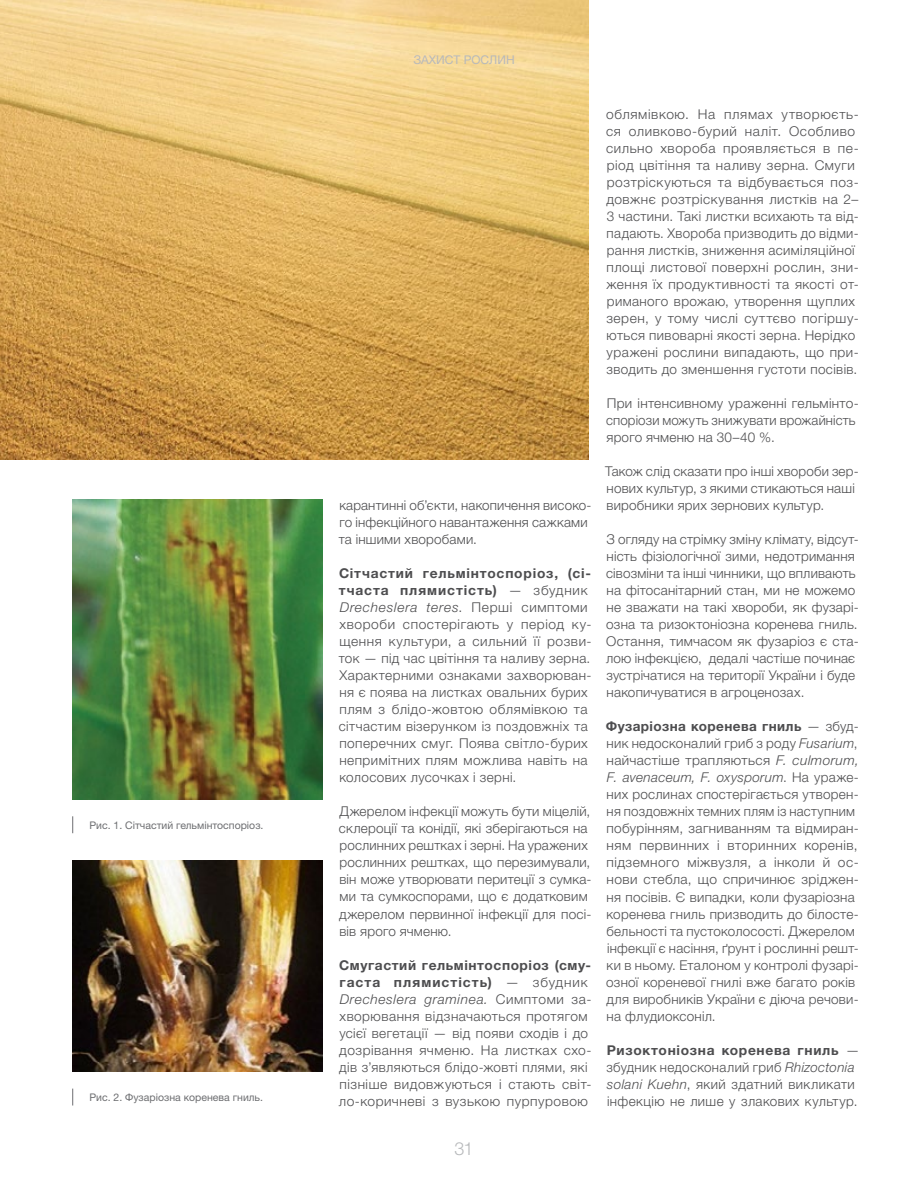
<style>
.page{position:relative;width:915px;height:1191px;background:#fff}
.page>*{position:absolute;margin:0;border:0;box-sizing:border-box;transform-origin:0 0}
.t1{font:300 18px "Helvetica Neue LTW1 G";color:#b7b9bb}
.t2{font:300 13.5px/17px "Helvetica Neue LTW1 G";letter-spacing:.025em;color:#4d4d4f}
.t3{font:12px "Helvetica Neue LTW1 G";color:#b7b9bb}
.t4{font:10.5px "Helvetica Neue LTW1 G";color:#6d6e71}
.s1{font-weight:700}
.s2{font-style:italic}
</style>
<div class="page">
<img style="left:0;top:0;width:588px;height:459px">
<img style="left:72px;top:860px;width:250px;height:211px">
<img style="left:72px;top:499px;width:250px;height:300px">
<svg style="left:72px;top:1088px;width:1px;height:17px"></svg>
<svg style="left:72px;top:816px;width:1px;height:17px"></svg>
<p class="t4" style="left:89px;top:818px;width:175px">Рис. 1. Сітчастий гельмінтоспоріоз.</p>
<p class="t4" style="left:89px;top:1090px;width:175px">Рис. 2. Фузаріозна коренева гниль.</p>
<p class="t3" style="left:413px;top:52px;width:103px">ЗАХИСТ РОСЛИН</p>
<p class="t2" style="left:338px;top:497px;width:254px">карантинні об’єкти, накопичення високо&shy;го інфекційного навантаження сажками та іншими хворобами.</p>
<p class="t2" style="left:338px;top:565px;width:254px"><span class="s1">Сітчастий гельмінтоспоріоз, (сі&shy;тчаста плямистість)</span> — збудник <span class="s2">Drecheslera teres</span>. Перші симптоми хвороби спостерігають у період ку&shy;щення культури, а сильний її розви&shy;ток — під час цвітіння та наливу зерна.<br>Характерними ознаками захворюван&shy;ня є поява на листках овальних бурих плям з блідо-жовтою облямівкою та сітчастим візерунком із поздовжніх та поперечних смуг. Поява світло-бурих непримітних плям можлива навіть на колосових лусочках і зерні.</p>
<p class="t2" style="left:339px;top:803px;width:254px">Джерелом інфекції можуть бути міцелій, склероції та конідії, які зберігаються на рослинних рештках і зерні. На уражених рослинних рештках, що перезимували, він може утворювати перитеції з сумка&shy;ми та сумкоспорами, що є додатковим джерелом первинної інфекції для посі&shy;вів ярого ячменю.</p>
<p class="t2" style="left:339px;top:956px;width:254px"><span class="s1">Смугастий гельмінтоспоріоз (сму&shy;гаста плямистість)</span> — збудник <span class="s2">Drecheslera graminea.</span> Симптоми за&shy;хворювання відзначаються протягом усієї вегетації — від появи сходів і до дозрівання ячменю. На листках схо&shy;дів з’являються блідо-жовті плями, які пізніше видовжуються і стають світ&shy;ло-коричневі з вузькою пурпуровою</p>
<h1 class="t1" style="left:454px;top:1137px;width:21px">31</h1>
<p class="t2" style="left:606px;top:106px;width:254px">облямівкою. На плямах утворюєть&shy;ся оливково-бурий наліт. Особливо сильно хвороба проявляється в пе&shy;ріод цвітіння та наливу зерна. Смуги розтріскуються та відбувається поз&shy;довжнє розтріскування листків на 2– 3 частини. Такі листки всихають та від&shy;падають. Хвороба призводить до відми&shy;рання листків, зниження асиміляційної площі листової поверхні рослин, зни&shy;ження їх продуктивності та якості от&shy;риманого врожаю, утворення щуплих зерен, у тому числі суттєво погіршу&shy;ються пивоварні якості зерна. Нерідко уражені рослини випадають, що при&shy;зводить до зменшення густоти посівів.</p>
<p class="t2" style="left:606px;top:395px;width:254px">При інтенсивному ураженні гельмінто&shy;споріози можуть знижувати врожайність ярого ячменю на 30–40 %.</p>
<p class="t2" style="left:605px;top:463px;width:255px">Також слід сказати про інші хвороби зер&shy;нових культур, з якими стикаються наші виробники ярих зернових культур.</p>
<p class="t2" style="left:606px;top:531px;width:254px">З огляду на стрімку зміну клімату, відсут&shy;ність фізіологічної зими, недотримання сівозміни та інші чинники, що впливають на фітосанітарний стан, ми не можемо не зважати на такі хвороби, як фузарі&shy;озна та ризоктоніозна коренева гниль.<br>Остання, тимчасом як фузаріоз є ста&shy;лою інфекцією, дедалі частіше починає зустрічатися на території України і буде накопичуватися в агроценозах.</p>
<p class="t2" style="left:605px;top:718px;width:254px"><span class="s1">Фузаріозна коренева гниль</span> — збуд&shy;ник недосконалий гриб з роду <span class="s2">Fusarium</span>, найчастіше трапляються <span class="s2">F. culmorum, F. avenaceum, F. oxysporum</span>. На ураже&shy;них рослинах спостерігається утворен&shy;ня поздовжніх темних плям із наступним побурінням, загниванням та відмиран&shy;ням первинних і вторинних коренів, підземного міжвузля, а інколи й ос&shy;нови стебла, що спричинює зріджен&shy;ня посівів. Є випадки, коли фузаріозна коренева гниль призводить до білосте&shy;бельності та пустоколосості. Джерелом інфекції є насіння, ґрунт і рослинні решт&shy;ки в ньому. Еталоном у контролі фузарі&shy;озної кореневої гнилі вже багато років для виробників України є діюча речови&shy;на флудиоксоніл.</p>
<p class="t2" style="left:606px;top:1041px;width:255px"><span class="s1">Ризоктоніозна коренева гниль</span> — збудник недосконалий гриб <span class="s2">Rhizoctonia solani Kuehn</span>, який здатний викликати інфекцію не лише у злакових культур.</p>
</div>
